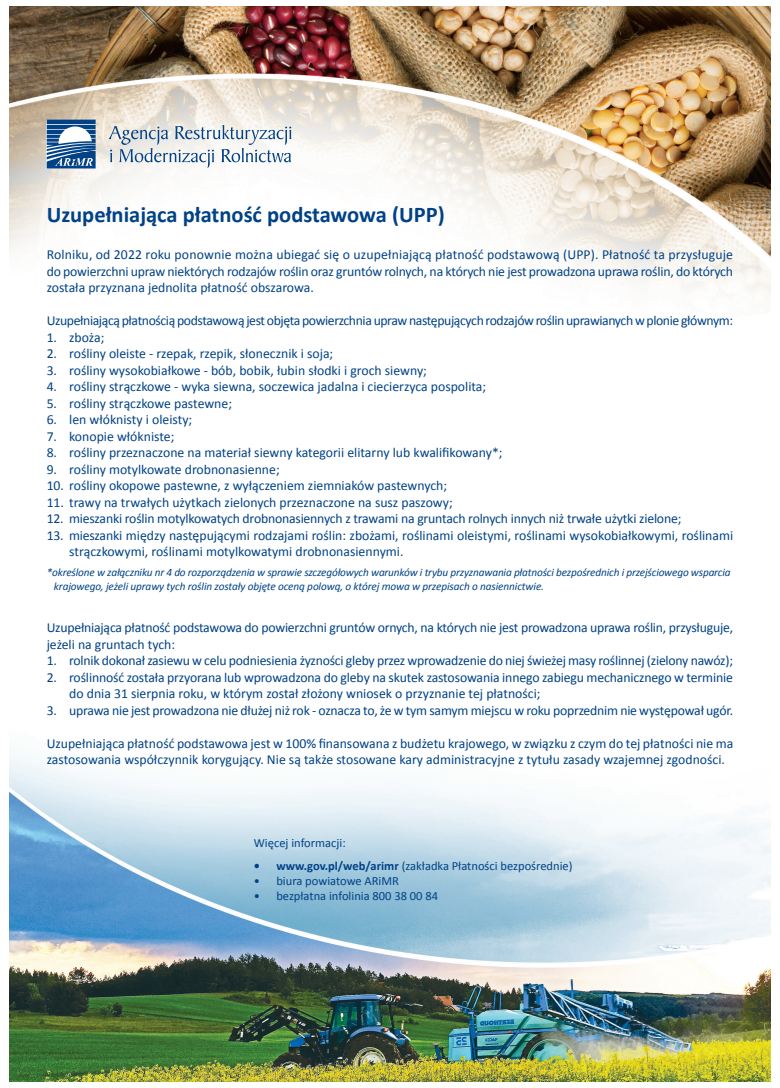
<style>
.page{position:relative;width:780px;height:1088px;background:#fff}
.page>*{position:absolute;margin:0;border:0;box-sizing:border-box;transform-origin:0 0}
.t1{font:700 22.5px "Calibri";color:#014286}
.t2{font:13.75px/16.5px "Calibri";letter-spacing:-.01em;color:#014286}
.t3{font:13.75px "Calibri";letter-spacing:-.03em;color:#014286}
.t4{font:13.75px "Calibri";letter-spacing:.01em;color:#014286}
.t5{font:12.5px "Calibri";color:#014286}
.t6{font:italic 11.25px "Calibri";letter-spacing:-.015em;color:#014286}
.s1{font-weight:700}
</style>
<div class="page">
<img style="left:9px;top:6px;width:761px;height:1075px">
<svg style="left:108px;top:125px;width:183px;height:43px"></svg>
<svg style="left:47px;top:120px;width:49px;height:48px"></svg>
<p class="t1" style="left:47px;top:198px;width:399px">Uzupełniająca płatność podstawowa (UPP)</p>
<p class="t4" style="left:47px;top:245px;width:688px">Rolniku, od 2022 roku ponownie można ubiegać się o uzupełniającą płatność podstawową (UPP). Płatność ta przysługuje</p>
<p class="t2" style="left:47px;top:263px;width:688px">do powierzchni upraw niektórych rodzajów roślin oraz gruntów rolnych, na których nie jest prowadzona uprawa roślin, do których</p>
<p class="t2" style="left:47px;top:279px;width:269px">została przyznana jednolita płatność obszarowa.</p>
<p class="t3" style="left:47px;top:311px;width:688px">Uzupełniającą płatnością podstawową jest objęta powierzchnia upraw następujących rodzajów roślin uprawianych w plonie głównym:</p>
<p class="t2" style="left:47px;top:329px;width:59px">1. zboża;</p>
<p class="t2" style="left:47px;top:345px;width:288px">2. rośliny oleiste - rzepak, rzepik, słonecznik i soja;</p>
<p class="t2" style="left:47px;top:362px;width:382px">3. rośliny wysokobiałkowe - bób, bobik, łubin słodki i groch siewny;</p>
<p class="t2" style="left:47px;top:378px;width:441px">4. rośliny strączkowe - wyka siewna, soczewica jadalna i ciecierzyca pospolita;</p>
<p class="t2" style="left:47px;top:395px;width:187px">5. rośliny strączkowe pastewne;</p>
<p class="t2" style="left:47px;top:411px;width:147px">6. len włóknisty i oleisty;</p>
<p class="t2" style="left:47px;top:428px;width:129px">7. konopie włókniste;</p>
<p class="t2" style="left:47px;top:444px;width:457px">8. rośliny przeznaczone na materiał siewny kategorii elitarny lub kwalifikowany*;</p>
<p class="t2" style="left:47px;top:461px;width:234px">9. rośliny motylkowate drobnonasienne;</p>
<p class="t2" style="left:47px;top:477px;width:402px">10. rośliny okopowe pastewne, z wyłączeniem ziemniaków pastewnych;</p>
<p class="t2" style="left:47px;top:494px;width:407px">11. trawy na trwałych użytkach zielonych przeznaczone na susz paszowy;</p>
<p class="t2" style="left:47px;top:510px;width:636px">12. mieszanki roślin motylkowatych drobnonasiennych z trawami na gruntach rolnych innych niż trwałe użytki zielone;</p>
<p class="t2" style="left:69px;top:527px;width:665px;text-indent:-22px">13. mieszanki między następującymi rodzajami roślin: zbożami, roślinami oleistymi, roślinami wysokobiałkowymi, roślinami strączkowymi, roślinami motylkowatymi drobnonasiennymi.</p>
<p class="t6" style="left:47px;top:564px;width:685px">*określone w załączniku nr 4 do rozporządzenia w sprawie szczegółowych warunków i trybu przyznawania płatności bezpośrednich i przejściowego wsparcia</p>
<p class="t6" style="left:54px;top:578px;width:491px">krajowego, jeżeli uprawy tych roślin zostały objęte oceną polową, o której mowa w przepisach o nasiennictwie.</p>
<p class="t2" style="left:47px;top:619px;width:688px">Uzupełniająca płatność podstawowa do powierzchni gruntów ornych, na których nie jest prowadzona uprawa roślin, przysługuje, jeżeli na gruntach tych:</p>
<p class="t2" style="left:47px;top:652px;width:688px">1. rolnik dokonał zasiewu w celu podniesienia żyzności gleby przez wprowadzenie do niej świeżej masy roślinnej (zielony nawóz);</p>
<p class="t2" style="left:69px;top:668px;width:665px;text-indent:-22px">2. roślinność została przyorana lub wprowadzona do gleby na skutek zastosowania innego zabiegu mechanicznego w terminie do dnia 31 sierpnia roku, w którym został złożony wniosek o przyznanie tej płatności;</p>
<p class="t2" style="left:47px;top:701px;width:688px">3. uprawa nie jest prowadzona nie dłużej niż rok - oznacza to, że w tym samym miejscu w roku poprzednim nie występował ugór.</p>
<p class="t2" style="left:47px;top:734px;width:688px">Uzupełniająca płatność podstawowa jest w 100% finansowana z budżetu krajowego, w związku z czym do tej płatności nie ma zastosowania współczynnik korygujący. Nie są także stosowane kary administracyjne z tytułu zasady wzajemnej zgodności.</p>
<p class="t5" style="left:254px;top:834px;width:93px">Więcej informacji:</p>
<p class="t5" style="left:254px;top:857px;width:320px"><span class="s1">• www.gov.pl/web/arimr</span> (zakładka Płatności bezpośrednie)</p>
<p class="t5" style="left:254px;top:872px;width:147px">• biura powiatowe ARiMR</p>
<p class="t5" style="left:254px;top:887px;width:186px">• bezpłatna infolinia 800 38 00 84</p>
</div>
